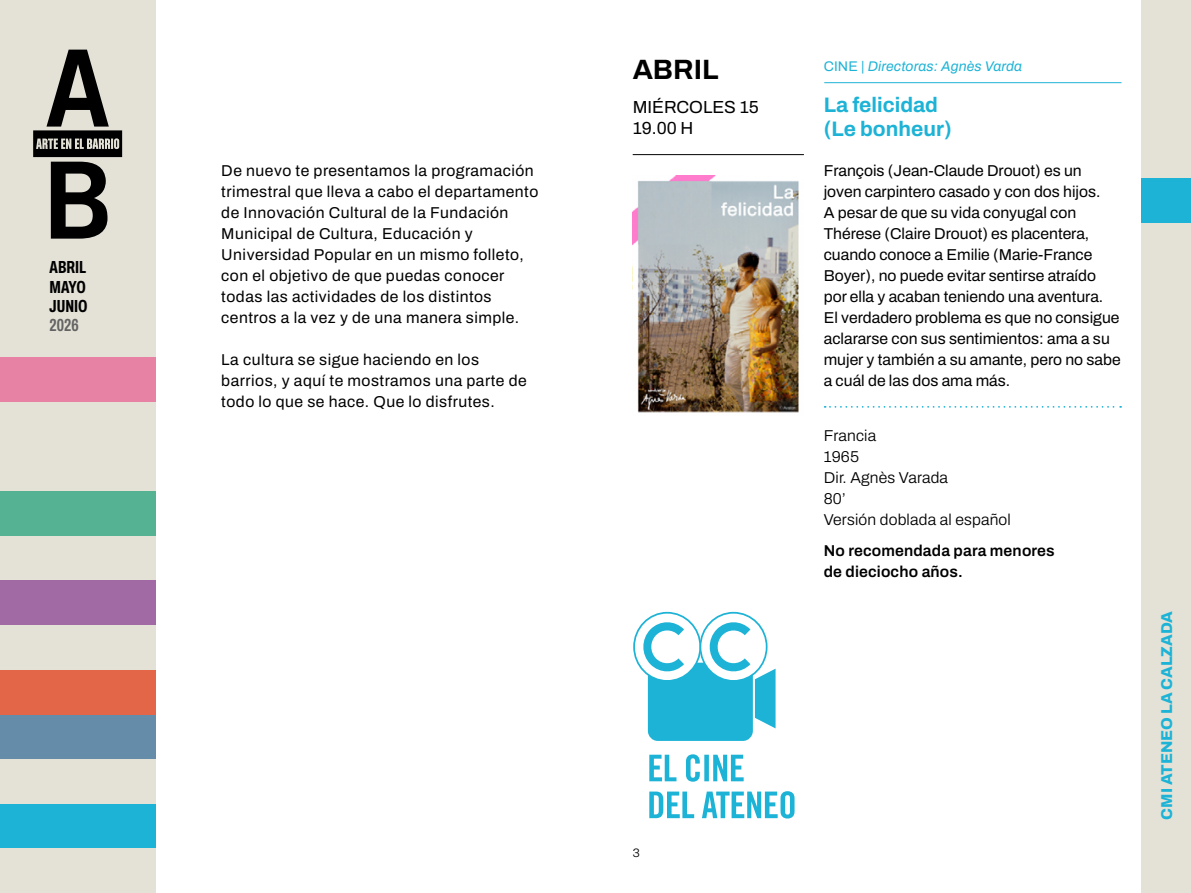
<style>
.page{position:relative;width:1191px;height:893px;background:#fff}
.page>*{position:absolute;margin:0;border:0;box-sizing:border-box;transform-origin:0 0}
.t1{font:700 28px "Archivo";color:#000}
.t2{font:700 21px/24.5px "Archivo";color:#1db3d6}
.t3{font:17.5px/21px "Archivo";color:#000}
.t4{font:700 extra-condensed 17.5px/19.2px "Archivo";color:#000;text-align:justify}
.t5{font:700 extra-condensed 17.5px "Archivo";color:#646363}
.t6{font:15.75px/21px "Archivo";letter-spacing:.02em;color:#000}
.t7{font:15.75px/21px "Archivo";color:#000}
.t8{font:300 15.75px/21px "Archivo";letter-spacing:.01em;color:#000}
.t9{font:600 15.75px/21px "Archivo";letter-spacing:.01em;color:#000}
.t10{font:800 15.75px "Archivo";color:#1db3d6}
.t11{font:italic 14px "Archivo";letter-spacing:.01em;color:#1db3d6}
.t12{font:300 12.25px "Archivo";color:#000}
.s1{font-style:normal}
</style>
<div class="page">
<hr style="left:824px;top:82px;width:297px;height:1px;background:#1db3d6">
<div style="left:1141px;top:0;width:50px;height:893px;background:#e4e2d7"></div>
<div style="left:1141px;top:179px;width:50px;height:44px;background:#1db3d6"></div>
<img style="left:632px;top:176px;width:167px;height:237px">
<svg style="left:824px;top:406px;width:297px;height:2px"></svg>
<hr style="left:632px;top:154px;width:172px;height:1px;background:#000">
<svg style="left:649px;top:791px;width:145px;height:27px"></svg>
<svg style="left:649px;top:754px;width:94px;height:28px"></svg>
<svg style="left:633px;top:612px;width:68px;height:70px"></svg>
<svg style="left:699px;top:612px;width:68px;height:70px"></svg>
<svg style="left:641px;top:620px;width:134px;height:121px"></svg>
<div style="left:0;top:0;width:155px;height:45px;background:#e4e2d7"></div>
<div style="left:0;top:357px;width:155px;height:45px;background:#e782a4"></div>
<div style="left:0;top:89px;width:155px;height:45px;background:#e4e2d7"></div>
<div style="left:0;top:446px;width:155px;height:45px;background:#e4e2d7"></div>
<div style="left:0;top:179px;width:155px;height:44px;background:#e4e2d7"></div>
<div style="left:0;top:536px;width:155px;height:44px;background:#e4e2d7"></div>
<div style="left:0;top:268px;width:155px;height:45px;background:#e4e2d7"></div>
<div style="left:0;top:625px;width:155px;height:45px;background:#e4e2d7"></div>
<div style="left:0;top:759px;width:155px;height:45px;background:#e4e2d7"></div>
<div style="left:0;top:45px;width:155px;height:44px;background:#e4e2d7"></div>
<div style="left:0;top:402px;width:155px;height:44px;background:#e4e2d7"></div>
<div style="left:0;top:134px;width:155px;height:45px;background:#e4e2d7"></div>
<div style="left:0;top:491px;width:155px;height:45px;background:#55b393"></div>
<div style="left:0;top:223px;width:155px;height:45px;background:#e4e2d7"></div>
<div style="left:0;top:580px;width:155px;height:45px;background:#a26aa5"></div>
<div style="left:0;top:714px;width:155px;height:45px;background:#658ca8"></div>
<div style="left:0;top:313px;width:155px;height:44px;background:#e4e2d7"></div>
<div style="left:0;top:670px;width:155px;height:44px;background:#e46648"></div>
<div style="left:0;top:804px;width:155px;height:44px;background:#1db3d6"></div>
<div style="left:0;top:848px;width:155px;height:45px;background:#e4e2d7"></div>
<svg style="left:33px;top:50px;width:89px;height:189px"></svg>
<p class="t4" style="left:50px;top:258px;width:40px">ABRIL MAYO JUNIO</p>
<p class="t5" style="left:50px;top:312px;width:31px">2026</p>
<p class="t6" style="left:221px;top:160px;width:319px">De nuevo te presentamos la programación trimestral que lleva a cabo el departamento de Innovación Cultural de la Fundación Municipal de Cultura, Educación y Universidad Popular en un mismo folleto, con el objetivo de que puedas conocer todas las actividades de los distintos centros a la vez y de una manera simple.</p>
<p class="t6" style="left:221px;top:349px;width:307px">La cultura se sigue haciendo en los barrios, y aquí te mostramos una parte de todo lo que se hace. Que lo disfrutes.</p>
<h1 class="t1" style="left:632px;top:48px;width:87px">ABRIL</h1>
<p class="t3" style="left:632px;top:96px;width:128px">MIÉRCOLES 15<br>19.00 H</p>
<p class="t12" style="left:632px;top:844px;width:9px">3</p>
<p class="t11" style="left:823px;top:56px;width:200px"><span class="s1">CINE |</span> Directoras: Agnès Varda</p>
<h2 class="t2" style="left:823px;top:92px;width:129px">La felicidad (Le bonheur)</h2>
<p class="t7" style="left:823px;top:160px;width:298px">François (Jean-Claude Drouot) es un joven carpintero casado y con dos hijos.<br>A pesar de que su vida conyugal con Thérese (Claire Drouot) es placentera, cuando conoce a Emilie (Marie-France Boyer), no puede evitar sentirse atraído por ella y acaban teniendo una aventura.<br>El verdadero problema es que no consigue aclararse con sus sentimientos: ama a su mujer y también a su amante, pero no sabe a cuál de las dos ama más.</p>
<p class="t8" style="left:823px;top:425px;width:189px">Francia<br>1965<br>Dir. Agnès Varada<br>80’<br>Versión doblada al español</p>
<p class="t9" style="left:823px;top:540px;width:232px">No recomendada para menores de dieciocho años.</p>
<p class="t10" style="left:1154px;top:820px;width:210px;rotate:-90deg">CMI ATENEO LA CALZADA</p>
</div>
